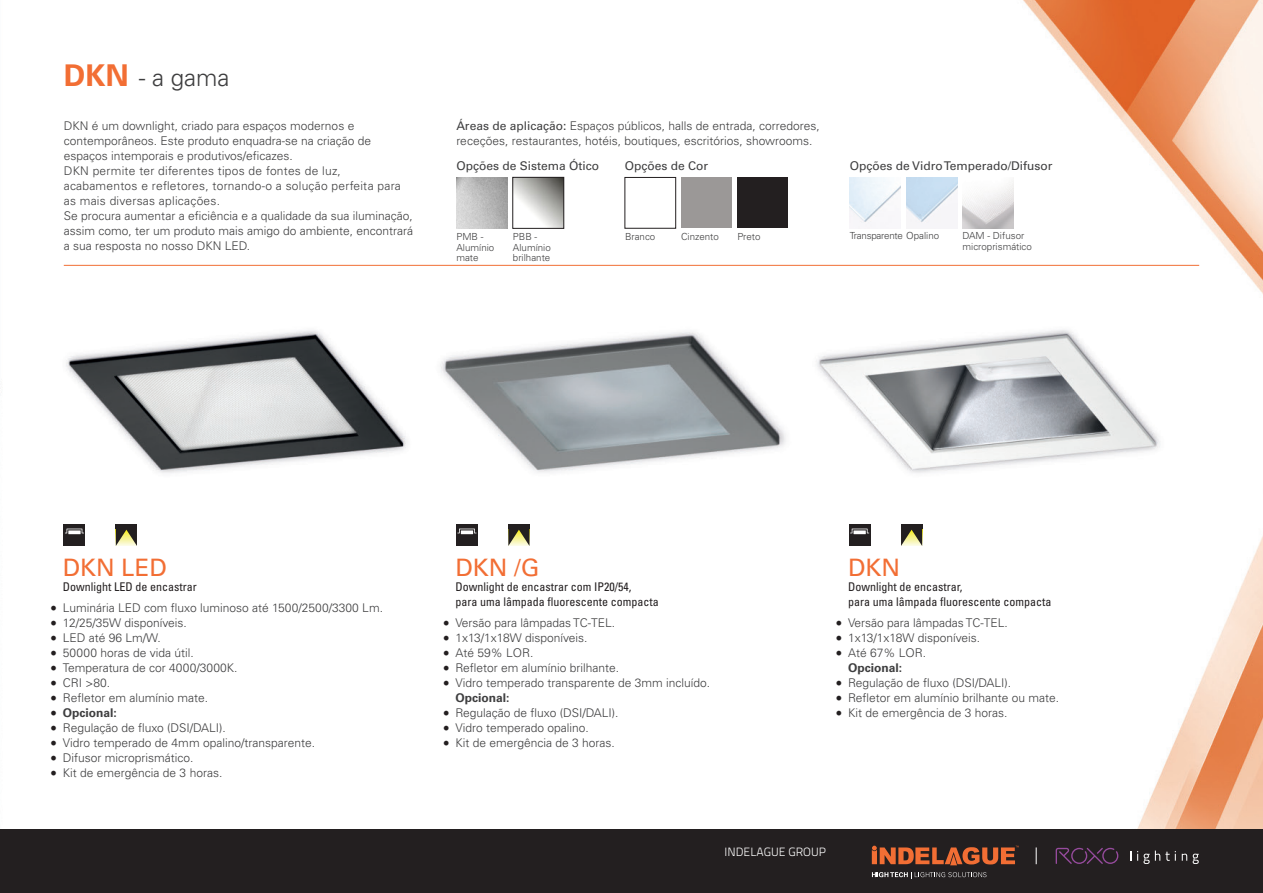
<style>
.page{position:relative;width:1263px;height:893px;background:#fff}
.page>*{position:absolute;margin:0;border:0;box-sizing:border-box;transform-origin:0 0}
.t1{font:700 30px "Univers LT Std";color:#f26e34}
.t2{font:24px "Univers LT Std";color:#f26e34}
.t3{font:300 24px "Univers LT Std";color:#3e3e3f}
.t4{font:300 12px/15px "Univers LT Std";color:#3e3e3f}
.t5{font:condensed 12px/15px "Univers LT Std";color:#231f20}
.t6{font:12px "Univers LT Std";color:#3e3e3f}
.t7{font:300 12px "Titillium Text 22 L";color:#fff}
.t8{font:700 12px "Univers LT Std";color:#3e3e3f}
.t9{font:300 9.75px/10.9px "Univers LT Std";color:#3e3e3f}
.t10{font:300 9.75px "Univers LT Std";letter-spacing:-.025em;color:#3e3e3f}
.s1{font-weight:400}
.s2{font-family:"Minion Pro";font-weight:400;font-size:18px;color:#231f20}
.s3{font-weight:700}
</style>
<div class="page">
<img style="left:63px;top:0;width:1200px;height:829px">
<div style="left:0;top:829px;width:1263px;height:64px;background:#231f20"></div>
<svg style="left:872px;top:846px;width:147px;height:19px"></svg>
<svg style="left:872px;top:872px;width:114px;height:7px"></svg>
<svg style="left:1036px;top:847px;width:1px;height:17px"></svg>
<svg style="left:1056px;top:847px;width:62px;height:17px"></svg>
<svg style="left:1137px;top:851px;width:39px;height:13px"></svg>
<svg style="left:1182px;top:854px;width:5px;height:7px"></svg>
<svg style="left:1193px;top:854px;width:6px;height:10px"></svg>
<hr style="left:64px;top:265px;width:1135px;height:1px;background:#f26e34">
<div style="left:456px;top:525px;width:22px;height:21px;background:#231f20"></div>
<svg style="left:457px;top:529px;width:20px;height:4px"></svg>
<svg style="left:461px;top:530px;width:12px;height:4px"></svg>
<div style="left:849px;top:525px;width:21px;height:21px;background:#231f20"></div>
<svg style="left:850px;top:529px;width:19px;height:4px"></svg>
<svg style="left:853px;top:530px;width:13px;height:4px"></svg>
<div style="left:64px;top:525px;width:21px;height:21px;background:#231f20"></div>
<svg style="left:65px;top:529px;width:19px;height:4px"></svg>
<svg style="left:68px;top:530px;width:13px;height:4px"></svg>
<svg style="left:508px;top:525px;width:21px;height:21px"></svg>
<svg style="left:901px;top:525px;width:21px;height:21px"></svg>
<svg style="left:116px;top:525px;width:21px;height:21px"></svg>
<img style="left:456px;top:177px;width:51px;height:51px">
<img style="left:515px;top:179px;width:47px;height:47px">
<div style="left:513px;top:177px;width:51px;height:51px;border:1px solid #231f20"></div>
<img style="left:850px;top:177px;width:51px;height:51px">
<img style="left:906px;top:177px;width:51px;height:51px">
<img style="left:962px;top:177px;width:51px;height:51px">
<div style="left:681px;top:177px;width:51px;height:51px;background:#9b9897"></div>
<div style="left:625px;top:177px;width:51px;height:51px;background:#fff"></div>
<div style="left:625px;top:177px;width:51px;height:51px;border:1px solid #231f20"></div>
<div style="left:737px;top:177px;width:51px;height:51px;background:#231f20"></div>
<h1 class="t1" style="left:64px;top:57px;width:67px">DKN</h1>
<h2 class="t3" style="left:139px;top:63px;width:92px">- a gama</h2>
<p class="t4" style="left:64px;top:118px;width:351px">DKN é um downlight, criado para espaços modernos e contemporâneos. Este produto enquadra-se na criação de espaços intemporais e produtivos/eficazes.<br>DKN permite ter diferentes tipos de fontes de luz, acabamentos e refletores, tornando-o a solução perfeita para as mais diversas aplicações.<br>Se procura aumentar a eficiência e a qualidade da sua iluminação, assim como, ter um produto mais amigo do ambiente, encontrará a sua resposta no nosso DKN LED.</p>
<p class="t4" style="left:456px;top:118px;width:365px"><span class="s1">Áreas de aplicação:</span> Espaços públicos, halls de entrada, corredores, receções, restaurantes, hotéis, boutiques, escritórios, showrooms.</p>
<p class="t6" style="left:456px;top:158px;width:144px">Opções de Sistema Ótico</p>
<p class="t6" style="left:625px;top:158px;width:85px">Opções de Cor</p>
<p class="t6" style="left:850px;top:158px;width:204px">Opções de Vidro Temperado/Difusor</p>
<p class="t9" style="left:456px;top:231px;width:39px">PMB -<br>Alumínio mate</p>
<p class="t9" style="left:513px;top:231px;width:39px">PBB -<br>Alumínio brilhante</p>
<p class="t9" style="left:625px;top:231px;width:32px">Branco</p>
<p class="t9" style="left:681px;top:231px;width:39px">Cinzento</p>
<p class="t9" style="left:737px;top:231px;width:25px">Preto</p>
<p class="t10" style="left:850px;top:230px;width:91px">Transparente Opalino</p>
<p class="t9" style="left:962px;top:230px;width:71px">DAM - Difusor microprismático</p>
<h2 class="t2" style="left:63px;top:553px;width:105px">DKN LED</h2>
<h2 class="t2" style="left:455px;top:553px;width:86px">DKN /G</h2>
<h2 class="t2" style="left:848px;top:553px;width:54px">DKN</h2>
<p class="t5" style="left:63px;top:579px;width:135px">Downlight LED de encastrar</p>
<p class="t4" style="left:50px;top:600px;width:334px"><span class="s2">•</span> Luminária LED com fluxo luminoso até 1500/2500/3300 Lm.</p>
<p class="t4" style="left:50px;top:615px;width:138px"><span class="s2">•</span> 12/25/35W disponíveis.</p>
<p class="t4" style="left:50px;top:630px;width:112px"><span class="s2">•</span> LED até 96 Lm/W.</p>
<p class="t4" style="left:50px;top:645px;width:145px"><span class="s2">•</span> 50000 horas de vida útil.</p>
<p class="t4" style="left:50px;top:660px;width:189px"><span class="s2">•</span> Temperatura de cor 4000/3000K.</p>
<p class="t4" style="left:50px;top:675px;width:62px"><span class="s2">•</span> CRI &gt;80.</p>
<p class="t4" style="left:50px;top:690px;width:159px"><span class="s2">•</span> Refletor em alumínio mate.</p>
<p class="t8" style="left:50px;top:706px;width:68px"><span class="s2">•</span> Opcional:</p>
<p class="t4" style="left:50px;top:720px;width:177px"><span class="s2">•</span> Regulação de fluxo (DSI/DALI).</p>
<p class="t4" style="left:50px;top:735px;width:266px"><span class="s2">•</span> Vidro temperado de 4mm opalino/transparente.</p>
<p class="t4" style="left:50px;top:750px;width:145px"><span class="s2">•</span> Difusor microprismático.</p>
<p class="t4" style="left:50px;top:765px;width:174px"><span class="s2">•</span> Kit de emergência de 3 horas.</p>
<p class="t5" style="left:455px;top:579px;width:205px">Downlight de encastrar com IP20/54,<br>para uma lâmpada fluorescente compacta</p>
<p class="t4" style="left:443px;top:615px;width:174px"><span class="s2">•</span> Versão para lâmpadas TC-TEL.</p>
<p class="t4" style="left:443px;top:630px;width:146px"><span class="s2">•</span> 1x13/1x18W disponíveis.</p>
<p class="t4" style="left:443px;top:645px;width:92px"><span class="s2">•</span> Até 59% LOR.</p>
<p class="t4" style="left:443px;top:660px;width:178px"><span class="s2">•</span> Refletor em alumínio brilhante.</p>
<p class="t4" style="left:455px;top:675px;width:256px;text-indent:-13px"><span class="s2">•</span> Vidro temperado transparente de 3mm incluído.<br><span class="s3">Opcional:</span></p>
<p class="t4" style="left:443px;top:705px;width:177px"><span class="s2">•</span> Regulação de fluxo (DSI/DALI).</p>
<p class="t4" style="left:443px;top:720px;width:148px"><span class="s2">•</span> Vidro temperado opalino.</p>
<p class="t4" style="left:443px;top:735px;width:174px"><span class="s2">•</span> Kit de emergência de 3 horas.</p>
<p class="t5" style="left:848px;top:579px;width:205px">Downlight de encastrar,<br>para uma lâmpada fluorescente compacta</p>
<p class="t4" style="left:835px;top:615px;width:174px"><span class="s2">•</span> Versão para lâmpadas TC-TEL.</p>
<p class="t4" style="left:835px;top:630px;width:146px"><span class="s2">•</span> 1x13/1x18W disponíveis.</p>
<p class="t4" style="left:848px;top:645px;width:80px;text-indent:-13px"><span class="s2">•</span> Até 67% LOR.<br><span class="s3">Opcional:</span></p>
<p class="t4" style="left:835px;top:675px;width:177px"><span class="s2">•</span> Regulação de fluxo (DSI/DALI).</p>
<p class="t4" style="left:835px;top:690px;width:225px"><span class="s2">•</span> Refletor em alumínio brilhante ou mate.</p>
<p class="t4" style="left:835px;top:705px;width:174px"><span class="s2">•</span> Kit de emergência de 3 horas.</p>
<p class="t7" style="left:725px;top:843px;width:103px">INDELAGUE GROUP</p>
</div>
